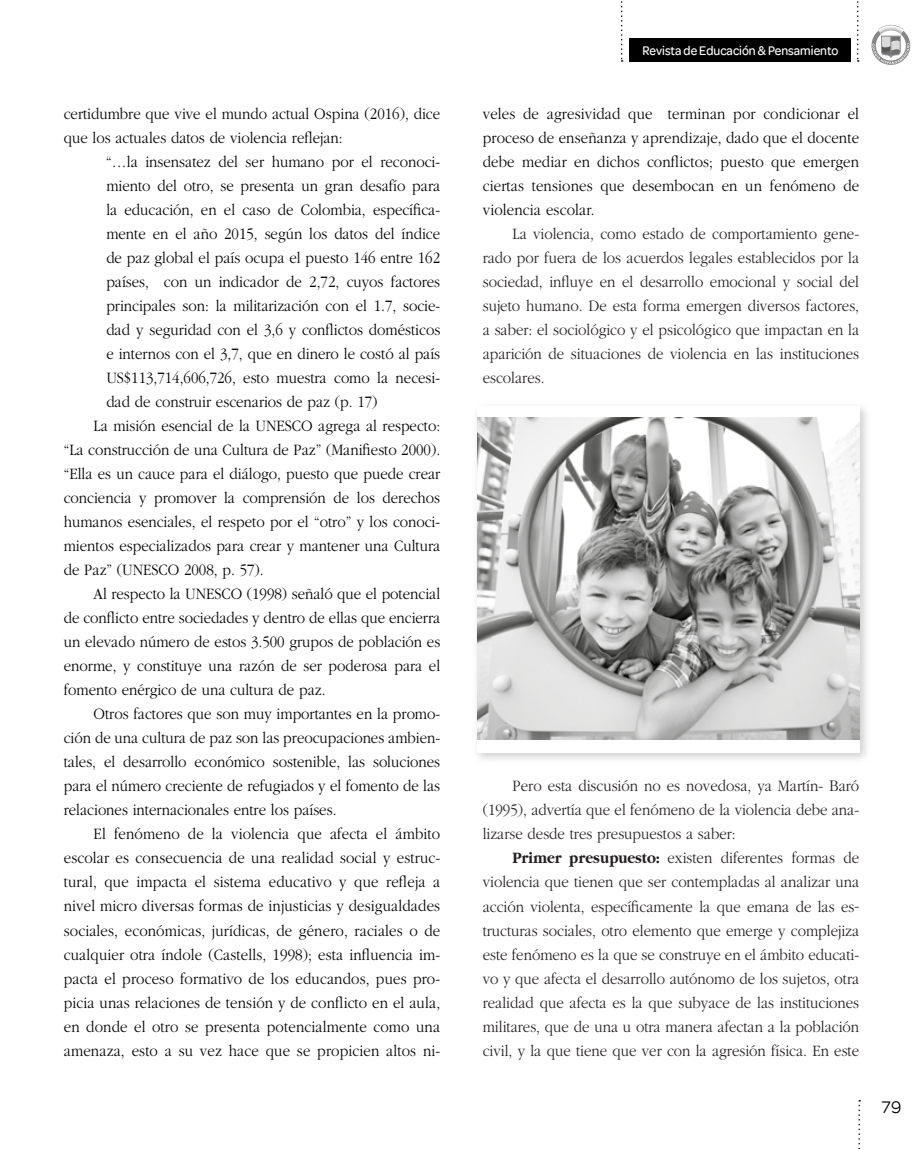
<style>
.page{position:relative;width:923px;height:1149px;background:#fff}
.page>*{position:absolute;margin:0;border:0;box-sizing:border-box;transform-origin:0 0}
.t1{font:18px "Omnes";color:#000}
.t2{font:300 16.5px/24px "Garamond";color:#000;scale:.9 1}
.t3{font:300 16.5px/24px "Garamond";color:#231f20;text-align:justify;scale:.9 1}
.t4{font:500 13.5px "Omnes";color:#fff;scale:.9 1}
.s1{font-weight:700}
</style>
<div class="page">
<svg style="left:858px;top:1100px;width:2px;height:49px"></svg>
<div style="left:629px;top:38px;width:222px;height:24px;background:#000"></div>
<svg style="left:621px;top:1px;width:1px;height:61px"></svg>
<svg style="left:857px;top:1px;width:1px;height:61px"></svg>
<svg style="left:871px;top:24px;width:39px;height:41px"></svg>
<div style="left:472px;top:401px;width:399px;height:364px;background:#000;opacity:.2"></div>
<div style="left:477px;top:406px;width:382px;height:346px;background:#fff"></div>
<img style="left:477px;top:417px;width:382px;height:321px">
<p class="t2" style="left:64px;top:102px;width:420px">certidumbre que vive el mundo actual Ospina (2016), dice que los actuales datos de violencia reflejan:</p>
<p class="t2" style="left:106px;top:150px;width:372px">“…la insensatez del ser humano por el reconoci-</p>
<p class="t2" style="left:106px;top:174px;width:372px">miento del otro, se presenta un gran desafío para</p>
<p class="t2" style="left:106px;top:198px;width:372px">la educación, en el caso de Colombia, específica-</p>
<p class="t2" style="left:106px;top:222px;width:372px">mente en el año 2015, según los datos del índice</p>
<p class="t2" style="left:106px;top:246px;width:372px">de paz global el país ocupa el puesto 146 entre 162</p>
<p class="t2" style="left:106px;top:270px;width:372px">países, con un indicador de 2,72, cuyos factores</p>
<p class="t2" style="left:106px;top:294px;width:372px">principales son: la militarización con el 1.7, socie-</p>
<p class="t2" style="left:106px;top:318px;width:372px">dad y seguridad con el 3,6 y conflictos domésticos</p>
<p class="t2" style="left:106px;top:342px;width:372px">e internos con el 3,7, que en dinero le costó al país</p>
<p class="t2" style="left:106px;top:366px;width:372px">US$113,714,606,726, esto muestra como la necesi-</p>
<p class="t2" style="left:106px;top:390px;width:303px">dad de construir escenarios de paz (p. 17)</p>
<p class="t2" style="left:94px;top:414px;width:387px">La misión esencial de la UNESCO agrega al respecto:</p>
<p class="t2" style="left:64px;top:438px;width:420px">“La construcción de una Cultura de Paz” (Manifiesto 2000).</p>
<p class="t2" style="left:64px;top:462px;width:420px">“Ella es un cauce para el diálogo, puesto que puede crear</p>
<p class="t2" style="left:64px;top:486px;width:420px">conciencia y promover la comprensión de los derechos</p>
<p class="t2" style="left:64px;top:510px;width:420px">humanos esenciales, el respeto por el “otro” y los conoci-</p>
<p class="t2" style="left:64px;top:534px;width:420px">mientos especializados para crear y mantener una Cultura</p>
<p class="t2" style="left:64px;top:558px;width:224px">de Paz” (UNESCO 2008, p. 57).</p>
<p class="t2" style="left:94px;top:582px;width:387px">Al respecto la UNESCO (1998) señaló que el potencial</p>
<p class="t2" style="left:64px;top:606px;width:420px">de conflicto entre sociedades y dentro de ellas que encierra</p>
<p class="t2" style="left:64px;top:630px;width:420px">un elevado número de estos 3.500 grupos de población es</p>
<p class="t2" style="left:64px;top:654px;width:420px">enorme, y constituye una razón de ser poderosa para el</p>
<p class="t2" style="left:64px;top:678px;width:292px">fomento enérgico de una cultura de paz.</p>
<p class="t2" style="left:94px;top:702px;width:387px">Otros factores que son muy importantes en la promo-</p>
<p class="t2" style="left:64px;top:726px;width:420px">ción de una cultura de paz son las preocupaciones ambien-</p>
<p class="t2" style="left:64px;top:750px;width:420px">tales, el desarrollo económico sostenible, las soluciones</p>
<p class="t2" style="left:64px;top:774px;width:420px">para el número creciente de refugiados y el fomento de las</p>
<p class="t2" style="left:64px;top:798px;width:304px">relaciones internacionales entre los países.</p>
<p class="t2" style="left:94px;top:822px;width:387px">El fenómeno de la violencia que afecta el ámbito</p>
<p class="t2" style="left:64px;top:846px;width:420px">escolar es consecuencia de una realidad social y estruc-</p>
<p class="t2" style="left:64px;top:870px;width:420px">tural, que impacta el sistema educativo y que refleja a</p>
<p class="t2" style="left:64px;top:894px;width:420px">nivel micro diversas formas de injusticias y desigualdades</p>
<p class="t2" style="left:64px;top:918px;width:420px">sociales, económicas, jurídicas, de género, raciales o de</p>
<p class="t2" style="left:64px;top:942px;width:420px">cualquier otra índole (Castells, 1998); esta influencia im-</p>
<p class="t2" style="left:64px;top:966px;width:420px">pacta el proceso formativo de los educandos, pues pro-</p>
<p class="t2" style="left:64px;top:990px;width:420px">picia unas relaciones de tensión y de conflicto en el aula,</p>
<p class="t2" style="left:64px;top:1014px;width:420px">en donde el otro se presenta potencialmente como una</p>
<p class="t2" style="left:64px;top:1038px;width:420px">amenaza, esto a su vez hace que se propicien altos ni-</p>
<p class="t4" style="left:642px;top:43px;width:219px">Revista de Educación &amp; Pensamiento</p>
<p class="t2" style="left:483px;top:102px;width:420px;text-align:justify">veles de agresividad que terminan por condicionar el proceso de enseñanza y aprendizaje, dado que el docente debe mediar en dichos conflictos; puesto que emergen ciertas tensiones que desembocan en un fenómeno de violencia escolar.</p>
<p class="t3" style="left:483px;top:222px;width:420px;text-indent:30px">La violencia, como estado de comportamiento gene&shy;rado por fuera de los acuerdos legales establecidos por la sociedad, influye en el desarrollo emocional y social del sujeto humano. De esta forma emergen diversos factores, a saber: el sociológico y el psicológico que impactan en la aparición de situaciones de violencia en las instituciones escolares.</p>
<p class="t3" style="left:483px;top:774px;width:420px;text-indent:30px">Pero esta discusión no es novedosa, ya Martín- Baró (1995), advertía que el fenómeno de la violencia debe ana&shy;lizarse desde tres presupuestos a saber:</p>
<p class="t3" style="left:483px;top:846px;width:420px;text-indent:30px"><span class="s1">Primer presupuesto:</span> existen diferentes formas de violencia que tienen que ser contempladas al analizar una acción violenta, específicamente la que emana de las es&shy;tructuras sociales, otro elemento que emerge y complejiza este fenómeno es la que se construye en el ámbito educati&shy;vo y que afecta el desarrollo autónomo de los sujetos, otra realidad que afecta es la que subyace de las instituciones militares, que de una u otra manera afectan a la población civil, y la que tiene que ver con la agresión física. En este</p>
<p class="t1" style="left:881px;top:1096px;width:21px">79</p>
</div>
